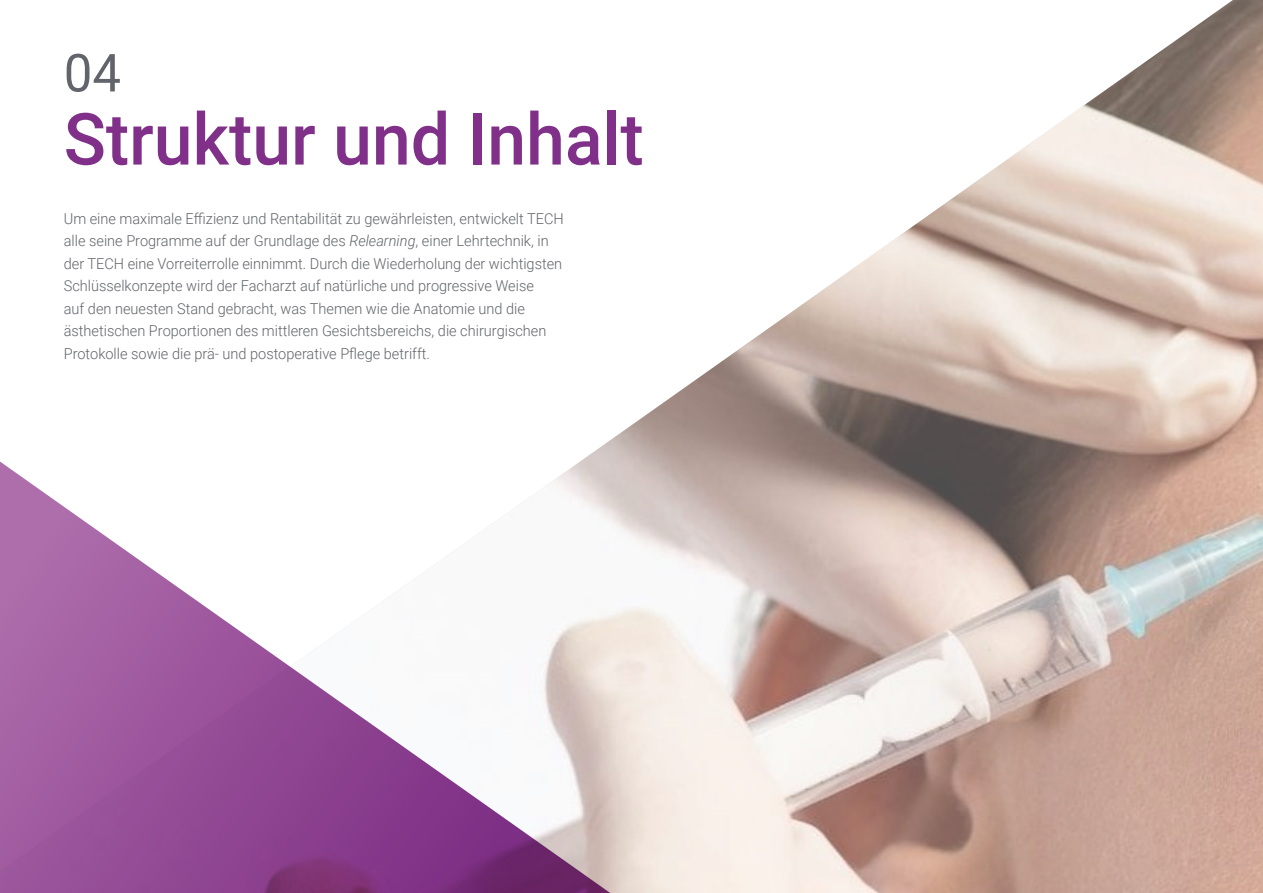
<style>
.page{position:relative;width:1263px;height:893px;background:#fff}
.page>*{position:absolute;margin:0;border:0;box-sizing:border-box;transform-origin:0 0}
.t1{font:500 72px "Roboto";color:#813089}
.t2{font:52.5px "Roboto";color:#61646a}
.t3{font:300 15px/22.5px "Roboto";color:#61646a}
.s1{font-style:italic}
</style>
<div class="page">
<img style="left:602px;top:0;width:661px;height:893px">
<svg style="left:0;top:446px;width:640px;height:447px"></svg>
<h2 class="t2" style="left:64px;top:36px;width:59px">04</h2>
<h1 class="t1" style="left:64px;top:89px;width:581px">Struktur und Inhalt</h1>
<p class="t3" style="left:64px;top:207px;width:502px">Um eine maximale Effizienz und Rentabilität zu gewährleisten, entwickelt TECH alle seine Programme auf der Grundlage des <span class="s1">Relearning</span>, einer Lehrtechnik, in der TECH eine Vorreiterrolle einnimmt. Durch die Wiederholung der wichtigsten Schlüsselkonzepte wird der Facharzt auf natürliche und progressive Weise<br>auf den neuesten Stand gebracht, was Themen wie die Anatomie und die ästhetischen Proportionen des mittleren Gesichtsbereichs, die chirurgischen Protokolle sowie die prä- und postoperative Pflege betrifft.</p>
</div>
